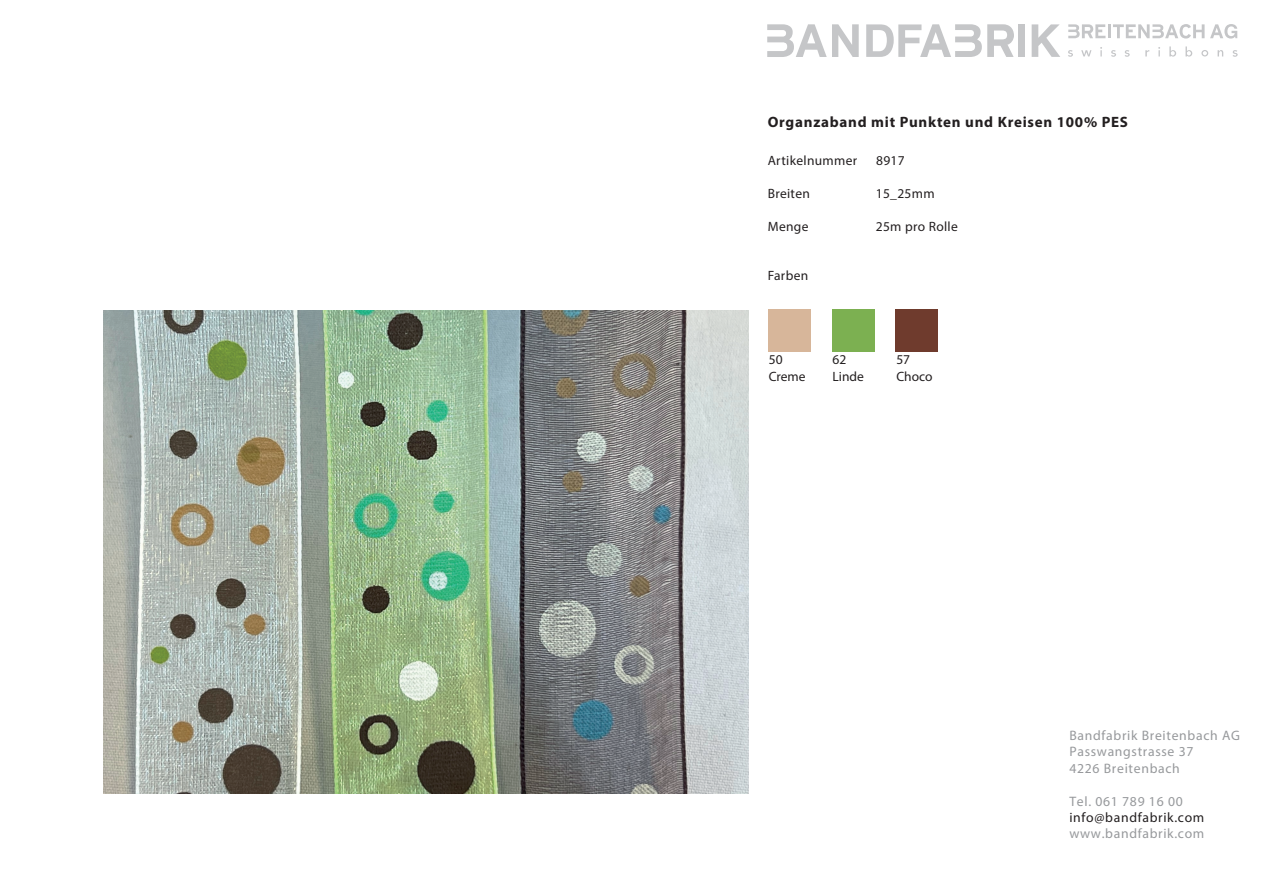
<style>
.page{position:relative;width:1263px;height:893px;background:#fff}
.page>*{position:absolute;margin:0;border:0;box-sizing:border-box;transform-origin:0 0}
.t1{font:700 15px "Myriad Pro";letter-spacing:.05em;color:#231f20}
.t2{font:13.65px/16.5px "Myriad Pro";letter-spacing:.05em;color:#97999c}
.t3{font:13.65px "Myriad Pro";letter-spacing:.05em;color:#231f20}
.t4{font:13.5px/16.2px "Myriad Pro";letter-spacing:.025em;color:#231f20}
</style>
<div class="page">
<img style="left:104px;top:311px;width:644px;height:483px">
<div style="left:768px;top:309px;width:43px;height:43px;background:#d7b69a"></div>
<div style="left:832px;top:309px;width:42px;height:43px;background:#7cb051"></div>
<div style="left:896px;top:309px;width:42px;height:43px;background:#6f3b2d"></div>
<div style="left:1018px;top:24px;width:7px;height:33px;background:#c5c6c8"></div>
<svg style="left:767px;top:24px;width:92px;height:33px"></svg>
<svg style="left:866px;top:24px;width:148px;height:33px"></svg>
<svg style="left:1032px;top:24px;width:28px;height:33px"></svg>
<svg style="left:1068px;top:46px;width:170px;height:11px"></svg>
<hr style="left:1108px;top:24px;width:3px;height:14px;background:#c5c6c8">
<svg style="left:1113px;top:24px;width:91px;height:15px"></svg>
<svg style="left:1068px;top:24px;width:37px;height:14px"></svg>
<svg style="left:1210px;top:24px;width:27px;height:15px"></svg>
<p class="t1" style="left:768px;top:112px;width:362px">Organzaband mit Punkten und Kreisen 100% PES</p>
<p class="t4" style="left:768px;top:152px;width:91px">Artikelnummer</p>
<p class="t4" style="left:876px;top:152px;width:30px">8917</p>
<p class="t4" style="left:768px;top:185px;width:44px">Breiten</p>
<p class="t4" style="left:876px;top:185px;width:60px">15_25mm</p>
<p class="t4" style="left:768px;top:218px;width:42px">Menge</p>
<p class="t4" style="left:876px;top:218px;width:84px">25m pro Rolle</p>
<p class="t4" style="left:768px;top:267px;width:42px">Farben</p>
<p class="t4" style="left:769px;top:352px;width:38px">50<br>Creme</p>
<p class="t4" style="left:832px;top:352px;width:33px">62<br>Linde</p>
<p class="t4" style="left:896px;top:352px;width:38px">57<br>Choco</p>
<p class="t2" style="left:1069px;top:727px;width:172px">Bandfabrik Breitenbach AG<br>Passwangstrasse 37<br>4226 Breitenbach</p>
<p class="t2" style="left:1069px;top:792px;width:115px">Tel. 061 789 16 00</p>
<p class="t3" style="left:1069px;top:809px;width:136px">info@bandfabrik.com</p>
<p class="t2" style="left:1069px;top:825px;width:136px">www.bandfabrik.com</p>
</div>
